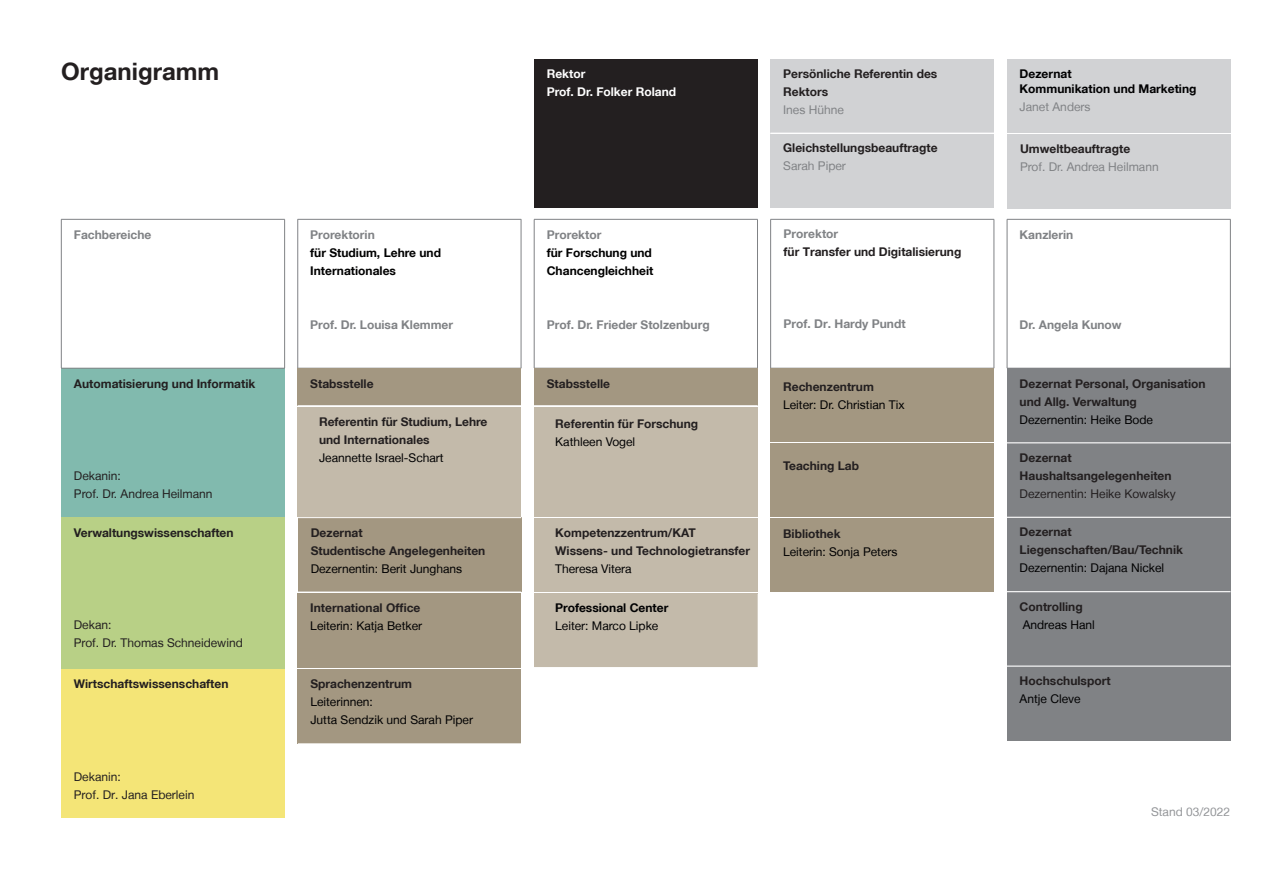
<style>
.page{position:relative;width:1263px;height:893px;background:#fff}
.page>*{position:absolute;margin:0;border:0;box-sizing:border-box;transform-origin:0 0}
.t1{font:700 24px "Helvetica Neue LT";color:#231f20}
.t2{font:700 12px/18px "Helvetica Neue LT";color:#231f20}
.t3{font:12px/18px "Helvetica Neue LT";color:#000001}
.t4{font:700 12px "Helvetica Neue LT";color:#808285}
.t5{font:700 12px/18px "Helvetica Neue LT";color:#000001}
.t6{font:12px/18px "Helvetica Neue LT";color:#231f20}
.t7{font:12px "Helvetica Neue LT";color:#808285}
.t8{font:700 12px/18px "Helvetica Neue LT";color:#fff}
.t9{font:12px "Helvetica Neue LT";color:#939598}
</style>
<div class="page">
<div style="left:1007px;top:592px;width:223px;height:74px;background:#808285"></div>
<div style="left:534px;top:518px;width:224px;height:73px;background:#c3baaa"></div>
<div style="left:61px;top:592px;width:224px;height:79px;background:#b8d086"></div>
<div style="left:61px;top:368px;width:224px;height:75px;background:#81baae"></div>
<div style="left:61px;top:443px;width:224px;height:74px;background:#81baae"></div>
<div style="left:61px;top:517px;width:224px;height:75px;background:#b8d086"></div>
<div style="left:61px;top:669px;width:224px;height:75px;background:#f4e577"></div>
<hr style="left:61px;top:368px;width:224px;height:1px;background:#808285">
<div style="left:61px;top:744px;width:224px;height:74px;background:#f4e577"></div>
<div style="left:534px;top:407px;width:224px;height:110px;background:#c3baaa"></div>
<div style="left:298px;top:669px;width:223px;height:74px;background:#a39781"></div>
<div style="left:770px;top:133px;width:224px;height:75px;background:#d1d2d4"></div>
<div style="left:1007px;top:368px;width:223px;height:75px;background:#808285"></div>
<div style="left:1007px;top:443px;width:223px;height:74px;background:#808285"></div>
<div style="left:1007px;top:517px;width:223px;height:75px;background:#808285"></div>
<hr style="left:1007px;top:442px;width:223px;height:1px;background:#fff">
<hr style="left:1007px;top:517px;width:223px;height:1px;background:#fff">
<hr style="left:1007px;top:591px;width:223px;height:1px;background:#fff">
<div style="left:1007px;top:666px;width:223px;height:75px;background:#808285"></div>
<hr style="left:1007px;top:665px;width:223px;height:2px;background:#fff">
<div style="left:534px;top:59px;width:224px;height:149px;background:#231f20"></div>
<div style="left:770px;top:59px;width:224px;height:74px;background:#d1d2d4"></div>
<div style="left:1007px;top:59px;width:223px;height:74px;background:#d1d2d4"></div>
<hr style="left:61px;top:219px;width:224px;height:1px;background:#808285">
<hr style="left:534px;top:219px;width:224px;height:1px;background:#808285">
<hr style="left:1007px;top:219px;width:223px;height:1px;background:#808285">
<hr style="left:61px;top:219px;width:1px;height:149px;background:#808285">
<hr style="left:284px;top:219px;width:1px;height:149px;background:#808285">
<hr style="left:534px;top:219px;width:1px;height:149px;background:#808285">
<hr style="left:757px;top:219px;width:1px;height:149px;background:#808285">
<hr style="left:1007px;top:219px;width:1px;height:149px;background:#808285">
<hr style="left:1230px;top:219px;width:1px;height:149px;background:#808285">
<div style="left:770px;top:368px;width:224px;height:74px;background:#a39781"></div>
<div style="left:770px;top:518px;width:224px;height:74px;background:#a39781"></div>
<hr style="left:770px;top:219px;width:224px;height:1px;background:#808285">
<hr style="left:770px;top:219px;width:1px;height:149px;background:#808285">
<hr style="left:994px;top:219px;width:1px;height:149px;background:#808285">
<div style="left:534px;top:368px;width:224px;height:38px;background:#a39781"></div>
<hr style="left:534px;top:405px;width:224px;height:1px;background:#fff">
<div style="left:298px;top:407px;width:223px;height:110px;background:#c3baaa"></div>
<div style="left:298px;top:517px;width:223px;height:75px;background:#a39781"></div>
<div style="left:534px;top:594px;width:224px;height:73px;background:#c3baaa"></div>
<hr style="left:534px;top:593px;width:224px;height:1px;background:#c3baaa">
<hr style="left:298px;top:517px;width:223px;height:1px;background:#fff">
<div style="left:298px;top:593px;width:223px;height:74px;background:#a39781"></div>
<hr style="left:298px;top:219px;width:223px;height:1px;background:#808285">
<hr style="left:297px;top:219px;width:1px;height:149px;background:#808285">
<hr style="left:521px;top:219px;width:1px;height:149px;background:#808285">
<div style="left:298px;top:368px;width:223px;height:38px;background:#a39781"></div>
<hr style="left:298px;top:405px;width:223px;height:1px;background:#fff">
<hr style="left:770px;top:133px;width:224px;height:1px;background:#fff">
<div style="left:1007px;top:134px;width:224px;height:75px;background:#d1d2d4"></div>
<div style="left:770px;top:443px;width:224px;height:74px;background:#a39781"></div>
<h1 class="t1" style="left:61px;top:57px;width:160px">Organigramm</h1>
<p class="t4" style="left:74px;top:227px;width:79px">Fachbereiche</p>
<p class="t2" style="left:74px;top:374px;width:183px">Automatisierung und Informatik</p>
<p class="t6" style="left:74px;top:467px;width:140px">Dekanin:<br>Prof. Dr. Andrea Heilmann</p>
<p class="t2" style="left:74px;top:523px;width:161px">Verwaltungswissenschaften</p>
<p class="t6" style="left:74px;top:615px;width:170px">Dekan:<br>Prof. Dr. Thomas Schneidewind</p>
<p class="t2" style="left:74px;top:675px;width:156px">Wirtschaftswissenschaften</p>
<p class="t6" style="left:74px;top:767px;width:122px">Dekanin:<br>Prof. Dr. Jana Eberlein</p>
<p class="t4" style="left:310px;top:227px;width:66px">Prorektorin</p>
<p class="t5" style="left:310px;top:243px;width:132px">für Studium, Lehre und<br>Internationales</p>
<p class="t4" style="left:310px;top:317px;width:144px">Prof. Dr. Louisa Klemmer</p>
<p class="t2" style="left:310px;top:374px;width:65px">Stabsstelle</p>
<p class="t2" style="left:319px;top:412px;width:170px">Referentin für Studium, Lehre und Internationales</p>
<p class="t3" style="left:319px;top:449px;width:126px">Jeannette Israel-Schart</p>
<p class="t2" style="left:311px;top:523px;width:176px">Dezernat<br>Studentische Angelegenheiten</p>
<p class="t3" style="left:311px;top:559px;width:153px">Dezernentin: Berit Junghans</p>
<p class="t2" style="left:310px;top:599px;width:112px">International Office</p>
<p class="t3" style="left:310px;top:617px;width:113px">Leiterin: Katja Betker</p>
<p class="t2" style="left:310px;top:675px;width:103px">Sprachenzentrum</p>
<p class="t3" style="left:310px;top:693px;width:164px">Leiterinnen:<br>Jutta Sendzik und Sarah Piper</p>
<p class="t8" style="left:547px;top:65px;width:131px">Rektor<br>Prof. Dr. Folker Roland</p>
<p class="t2" style="left:783px;top:65px;width:156px">Persönliche Referentin des<br>Rektors</p>
<p class="t7" style="left:783px;top:103px;width:62px">Ines Hühne</p>
<p class="t5" style="left:1020px;top:67px;width:178px;line-height:14.4px">Dezernat<br>Kommunikation und Marketing</p>
<p class="t7" style="left:1020px;top:99px;width:72px">Janet Anders</p>
<p class="t2" style="left:783px;top:139px;width:156px">Gleichstellungsbeauftragte</p>
<p class="t7" style="left:783px;top:159px;width:64px">Sarah Piper</p>
<p class="t2" style="left:1020px;top:140px;width:112px">Umweltbeauftragte</p>
<p class="t7" style="left:1020px;top:160px;width:140px">Prof. Dr. Andrea Heilmann</p>
<p class="t4" style="left:547px;top:227px;width:56px">Prorektor</p>
<p class="t5" style="left:547px;top:243px;width:108px">für Forschung und<br>Chancengleichheit</p>
<p class="t4" style="left:783px;top:227px;width:56px">Prorektor</p>
<p class="t2" style="left:783px;top:243px;width:179px">für Transfer und Digitalisierung</p>
<p class="t4" style="left:1020px;top:227px;width:55px">Kanzlerin</p>
<p class="t4" style="left:547px;top:317px;width:164px">Prof. Dr. Frieder Stolzenburg</p>
<p class="t4" style="left:783px;top:317px;width:124px">Prof. Dr. Hardy Pundt</p>
<p class="t4" style="left:1020px;top:317px;width:103px">Dr. Angela Kunow</p>
<p class="t2" style="left:547px;top:374px;width:65px">Stabsstelle</p>
<p class="t2" style="left:555px;top:414px;width:144px">Referentin für Forschung</p>
<p class="t3" style="left:555px;top:433px;width:82px">Kathleen Vogel</p>
<p class="t2" style="left:555px;top:524px;width:196px">Kompetenzzentrum/KAT<br>Wissens- und Technologietransfer</p>
<p class="t3" style="left:555px;top:560px;width:78px">Theresa Vitera</p>
<p class="t5" style="left:555px;top:598px;width:115px">Professional Center</p>
<p class="t3" style="left:555px;top:617px;width:105px">Leiter: Marco Lipke</p>
<p class="t2" style="left:783px;top:377px;width:92px">Rechenzentrum</p>
<p class="t3" style="left:783px;top:395px;width:123px">Leiter: Dr. Christian Tix</p>
<p class="t2" style="left:783px;top:456px;width:77px">Teaching Lab</p>
<p class="t2" style="left:783px;top:525px;width:59px">Bibliothek</p>
<p class="t3" style="left:783px;top:543px;width:116px">Leiterin: Sonja Peters</p>
<p class="t2" style="left:1020px;top:374px;width:187px">Dezernat Personal, Organisation und Allg. Verwaltung</p>
<p class="t3" style="left:1020px;top:410px;width:135px">Dezernentin: Heike Bode</p>
<p class="t2" style="left:1020px;top:448px;width:153px">Dezernat<br>Haushaltsangelegenheiten</p>
<p class="t6" style="left:1020px;top:485px;width:157px">Dezernentin: Heike Kowalsky</p>
<p class="t2" style="left:1020px;top:523px;width:165px">Dezernat<br>Liegenschaften/Bau/Technik</p>
<p class="t3" style="left:1020px;top:559px;width:146px">Dezernentin: Dajana Nickel</p>
<p class="t2" style="left:1020px;top:597px;width:65px">Controlling</p>
<p class="t3" style="left:1023px;top:615px;width:74px">Andreas Hanl</p>
<p class="t2" style="left:1020px;top:672px;width:92px">Hochschulsport</p>
<p class="t3" style="left:1020px;top:690px;width:62px">Antje Cleve</p>
<p class="t9" style="left:1151px;top:805px;width:81px">Stand 03/2022</p>
</div>
